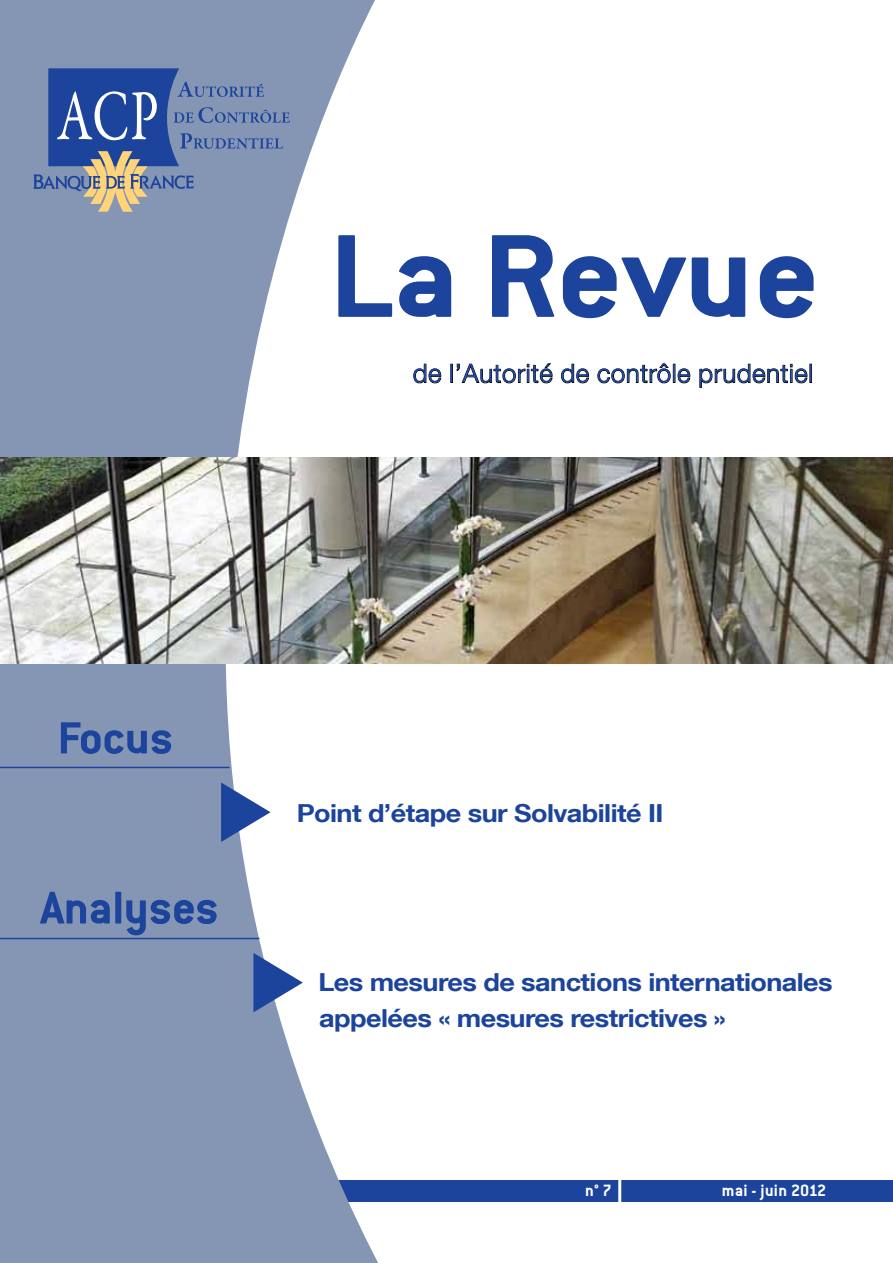
<style>
.page{position:relative;width:893px;height:1263px;background:#fff}
.page>*{position:absolute;margin:0;border:0;box-sizing:border-box;transform-origin:0 0}
.t1{font:700 129.6px "Conduit ITC";color:#1c449c;scale:1.11 1}
.t2{font:700 50.4px "Conduit ITC";letter-spacing:-.01em;color:#1c449c;scale:1.04 1}
.t3{font:700 49.35px "Conduit ITC";letter-spacing:-.01em;color:#1c449c;scale:1.06 1}
.t4{font:300 25.5px "Helvetica Neue LT Com";letter-spacing:.03em;color:#1c449c}
.t5{font:700 24.9px/36px "Helvetica Neue LT Com";letter-spacing:-.02em;color:#1c449c;scale:1.09 1}
.t6{font:700 18px "Conduit ITC";letter-spacing:.015em;color:#fff}
</style>
<div class="page">
<div style="left:319px;top:1180px;width:574px;height:21px;background:#1c449c"></div>
<svg style="left:0;top:0;width:389px;height:1263px;fill:#8595b4"></svg>
<svg style="left:33px;top:68px;width:257px;height:144px;background:#6c80aa"></svg>
<svg style="left:413px;top:364px;width:29px;height:20px"></svg>
<svg style="left:451px;top:363px;width:102px;height:21px"></svg>
<svg style="left:561px;top:364px;width:28px;height:20px"></svg>
<svg style="left:597px;top:363px;width:94px;height:21px"></svg>
<svg style="left:699px;top:364px;width:112px;height:24px"></svg>
<img style="left:0;top:457px;width:893px;height:206px">
<hr style="left:618px;top:1175px;width:3px;height:36px;background:#fff">
<hr style="left:0;top:767px;width:230px;height:1px;background:#1c449c">
<hr style="left:0;top:938px;width:259px;height:1px;background:#1c449c">
<svg style="left:221px;top:782px;width:50px;height:60px"></svg>
<svg style="left:253px;top:953px;width:50px;height:59px"></svg>
<h1 class="t1" style="left:329px;top:201px;width:444px">La Revue</h1>
<p class="t4" style="left:413px;top:358px;width:402px">de l’Autorité de contrôle prudentiel</p>
<h3 class="t3" style="left:57px;top:709px;width:111px">Focus</h3>
<h2 class="t2" style="left:40px;top:878px;width:173px">Analyses</h2>
<p class="t5" style="left:297px;top:794px;width:338px">Point d’étape sur Solvabilité II</p>
<p class="t5" style="left:318px;top:963px;width:473px">Les mesures de sanctions internationales appelées « mesures restrictives »</p>
<p class="t6" style="left:585px;top:1180px;width:28px">n° 7</p>
<p class="t6" style="left:722px;top:1180px;width:106px">mai - juin 2012</p>
</div>
